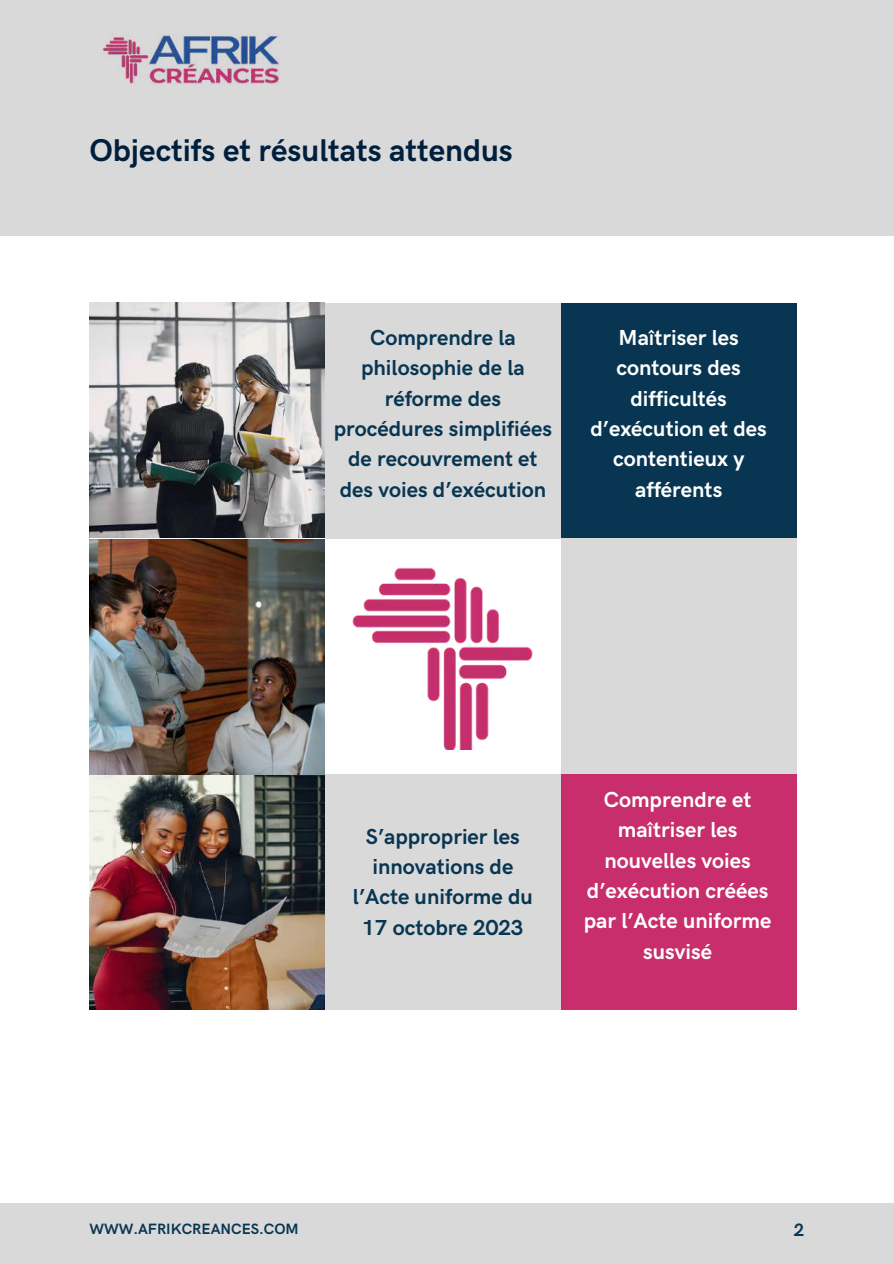
<style>
.page{position:relative;width:894px;height:1264px;background:#fff}
.page>*{position:absolute;margin:0;border:0;box-sizing:border-box;transform-origin:0 0}
.t1{font:700 31.5px "HK Grotesk";color:#001f3d}
.t2{font:700 21.75px/30.3px "HK Grotesk";color:#fff;text-align:center}
.t3{font:700 21.75px/30.3px "HK Grotesk";color:#083652;text-align:center}
.t4{font:700 18px "HK Grotesk";color:#083652}
.t5{font:700 15px "HK Grotesk";color:#083652}
</style>
<div class="page">
<div style="left:560px;top:774px;width:236px;height:235px;background:#c72e6b"></div>
<div style="left:560px;top:303px;width:236px;height:235px;background:#083652"></div>
<img style="left:89px;top:303px;width:235px;height:706px">
<div style="left:0;top:0;width:893px;height:235px;background:#d9d9d9"></div>
<div style="left:0;top:1202px;width:893px;height:61px;background:#d9d9d9"></div>
<div style="left:325px;top:303px;width:235px;height:235px;background:#d9d9d9"></div>
<div style="left:325px;top:774px;width:235px;height:235px;background:#d9d9d9"></div>
<img style="left:102px;top:33px;width:178px;height:51px">
<img style="left:352px;top:567px;width:181px;height:182px">
<div style="left:560px;top:538px;width:236px;height:236px;background:#d9d9d9"></div>
<h1 class="t1" style="left:89px;top:132px;width:425px">Objectifs et résultats attendus</h1>
<p class="t3" style="left:334px;top:323px;width:219px">Comprendre la philosophie de la réforme des procédures simplifiées de recouvrement et des voies d’exécution</p>
<p class="t2" style="left:590px;top:323px;width:178px">Maîtriser les contours des difficultés d’exécution et des contentieux y afférents</p>
<p class="t3" style="left:353px;top:822px;width:181px">S’approprier les innovations de l’Acte uniforme du<br>17 octobre 2023</p>
<p class="t2" style="left:583px;top:785px;width:189px">Comprendre et maîtriser les nouvelles voies d’exécution créées par l’Acte uniforme susvisé</p>
<p class="t5" style="left:89px;top:1219px;width:211px">WWW.AFRIKCREANCES.COM</p>
<p class="t4" style="left:793px;top:1219px;width:12px">2</p>
</div>
